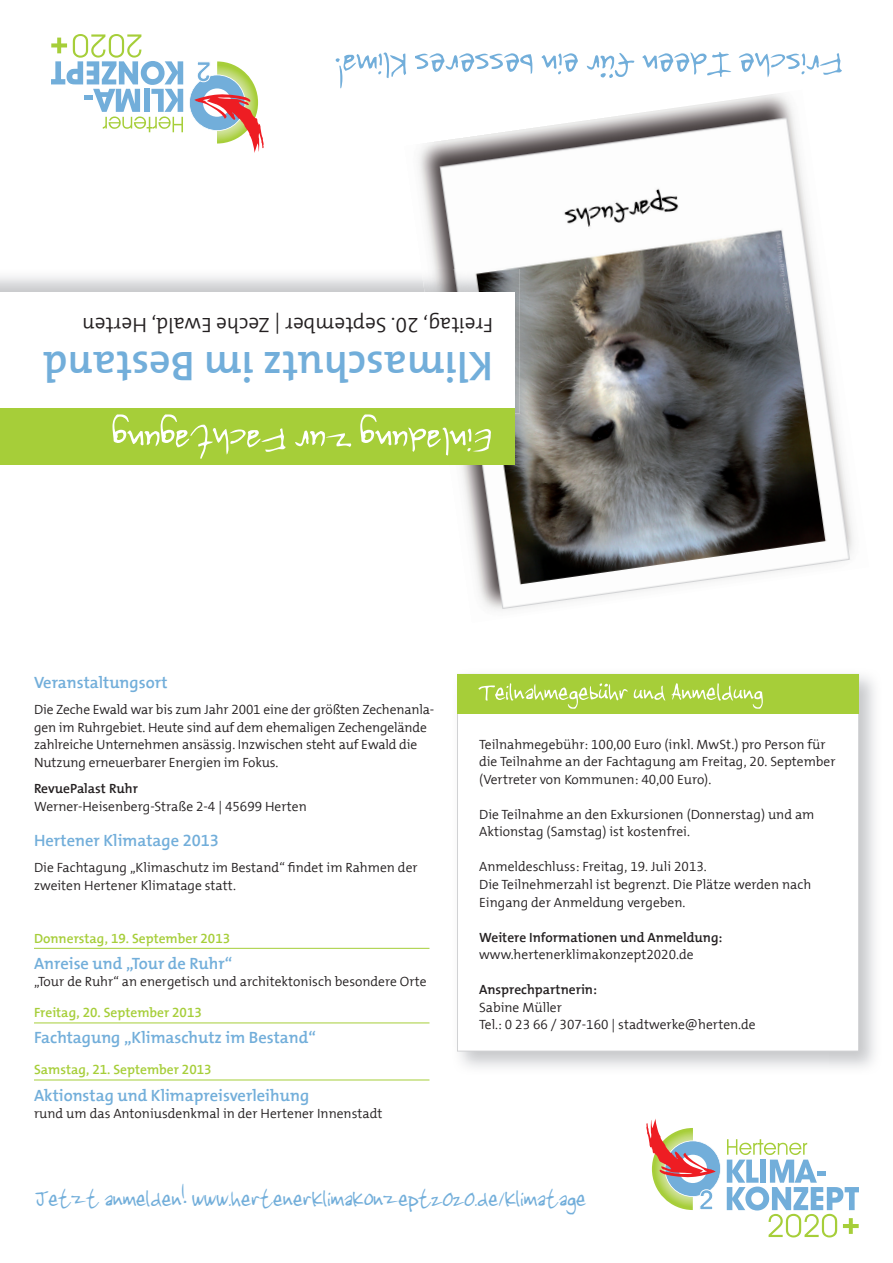
<style>
.page{position:relative;width:893px;height:1263px;background:#fff}
.page>*{position:absolute;margin:0;border:0;box-sizing:border-box;transform-origin:0 0}
.t1{font:300 42px "The Mix LF Semi";color:#72aeda}
.t2{font:31.5px "Jenkinsv 20";color:#72aeda}
.t3{font:300 21px "The Mix LF Semi";color:#231f20}
.t4{font:300 16.5px "The Mix LF Semi";color:#72aeda}
.t5{font:300 13.5px/17.5px "The Mix LF Semi";color:#231f20}
.t6{font:300 13.5px "The Mix LF Semi";color:#a6ce39}
.t7{font:300 13.5px "The Mix LF Semi";color:#231f20}
</style>
<div class="page">
<div style="left:457px;top:674px;width:402px;height:40px;background:#a6ce39"></div>
<svg style="left:646px;top:1119px;width:75px;height:91px"></svg>
<svg style="left:727px;top:1139px;width:132px;height:98px"></svg>
<img style="left:418px;top:94px;width:435px;height:516px">
<svg style="left:189px;top:61px;width:75px;height:92px"></svg>
<svg style="left:51px;top:34px;width:132px;height:98px"></svg>
<svg style="left:336px;top:52px;width:506px;height:36px"></svg>
<img style="left:421px;top:269px;width:99px;height:144px">
<div style="left:0;top:292px;width:514px;height:116px;background:#fff"></div>
<div style="left:0;top:408px;width:514px;height:57px;background:#a6ce39"></div>
<svg style="left:112px;top:414px;width:379px;height:45px"></svg>
<svg style="left:478px;top:683px;width:285px;height:26px"></svg>
<hr style="left:34px;top:948px;width:395px;height:1px;background:#a6ce39">
<hr style="left:34px;top:1022px;width:395px;height:1px;background:#a6ce39">
<hr style="left:34px;top:1079px;width:395px;height:1px;background:#a6ce39">
<h3 class="t3" style="left:493px;top:336px;width:413px;rotate:-180deg">Freitag, 20. September | Zeche Ewald, Herten</h3>
<h1 class="t1" style="left:493px;top:388px;width:451px;rotate:-180deg">Klimaschutz im Bestand</h1>
<p class="t4" style="left:34px;top:674px;width:135px">Veranstaltungsort</p>
<p class="t5" style="left:34px;top:701px;width:402px">Die Zeche Ewald war bis zum Jahr 2001 eine der größten Zechenanla&shy;gen im Ruhrgebiet. Heute sind auf dem ehemaligen Zechengelände zahlreiche Unternehmen ansässig. Inzwischen steht auf Ewald die Nutzung erneuerbarer Energien im Fokus.</p>
<p class="t7" style="left:34px;top:782px;width:106px">RevuePalast Ruhr</p>
<p class="t5" style="left:34px;top:798px;width:274px">Werner-Heisenberg-Straße 2-4 | 45699 Herten</p>
<p class="t4" style="left:34px;top:832px;width:186px">Hertener Klimatage 2013</p>
<p class="t5" style="left:34px;top:859px;width:385px">Die Fachtagung „Klimaschutz im Bestand“ findet im Rahmen der zweiten Hertener Klimatage statt.</p>
<p class="t6" style="left:34px;top:931px;width:198px">Donnerstag, 19. September 2013</p>
<p class="t4" style="left:34px;top:955px;width:200px">Anreise und „Tour de Ruhr“</p>
<p class="t5" style="left:34px;top:973px;width:394px">„Tour de Ruhr“ an energetisch und architektonisch besondere Orte</p>
<p class="t6" style="left:34px;top:1005px;width:169px">Freitag, 20. September 2013</p>
<p class="t4" style="left:34px;top:1029px;width:283px">Fachtagung „Klimaschutz im Bestand“</p>
<p class="t6" style="left:34px;top:1062px;width:179px">Samstag, 21. September 2013</p>
<p class="t4" style="left:34px;top:1086px;width:277px">Aktionstag und Klimapreisverleihung</p>
<p class="t5" style="left:34px;top:1105px;width:350px">rund um das Antoniusdenkmal in der Hertener Innenstadt</p>
<p class="t5" style="left:479px;top:736px;width:358px">Teilnahmegebühr: 100,00 Euro (inkl. MwSt.) pro Person für die Teilnahme an der Fachtagung am Freitag, 20. September (Vertreter von Kommunen: 40,00 Euro).</p>
<p class="t5" style="left:479px;top:806px;width:337px">Die Teilnahme an den Exkursionen (Donnerstag) und am<br>Aktionstag (Samstag) ist kostenfrei.</p>
<p class="t5" style="left:479px;top:859px;width:334px">Anmeldeschluss: Freitag, 19. Juli 2013.<br>Die Teilnehmerzahl ist begrenzt. Die Plätze werden nach<br>Eingang der Anmeldung vergeben.</p>
<p class="t7" style="left:479px;top:930px;width:245px">Weitere Informationen und Anmeldung:</p>
<p class="t5" style="left:479px;top:946px;width:216px">www.hertenerklimakonzept2020.de</p>
<p class="t7" style="left:479px;top:983px;width:119px">Ansprechpartnerin:</p>
<p class="t5" style="left:479px;top:999px;width:278px">Sabine Müller<br>Tel.: 0 23 66 / 307-160 | stadtwerke@herten.de</p>
<h2 class="t2" style="left:34px;top:1181px;width:553px">Jetzt anmelden! www.hertenerklimakonzept2020.de/klimatage</h2>
</div>
